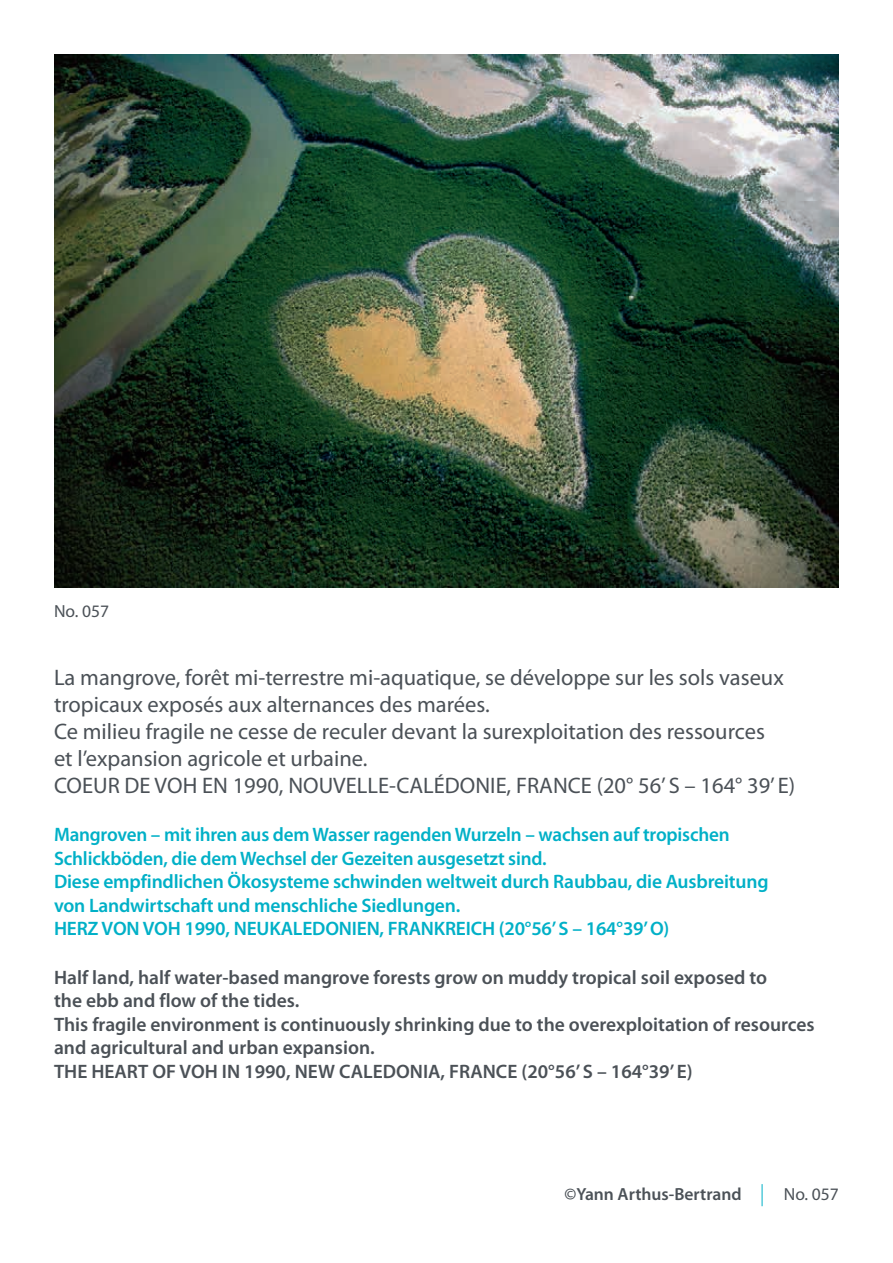
<style>
.page{position:relative;width:893px;height:1263px;background:#fff}
.page>*{position:absolute;margin:0;border:0;box-sizing:border-box;transform-origin:0 0}
.t1{font:22.5px/27px "Myriad Pro";color:#4b5157}
.t2{font:600 19.5px/23.4px "Myriad Pro";letter-spacing:-.01em;color:#00b0c7}
.t3{font:600 19.5px/23.4px "Myriad Pro";color:#4b5157}
.t4{font:600 17.55px "Myriad Pro";color:#4b5157}
.t5{font:17.55px "Myriad Pro";color:#4b5157}
</style>
<div class="page">
<svg style="left:762px;top:1184px;width:1px;height:22px"></svg>
<img style="left:54px;top:54px;width:785px;height:533px">
<p class="t5" style="left:54px;top:601px;width:57px">No. 057</p>
<p class="t1" style="left:54px;top:664px;width:743px">La mangrove, forêt mi-terrestre mi-aquatique, se développe sur les sols vaseux tropicaux exposés aux alternances des marées.<br>Ce milieu fragile ne cesse de reculer devant la surexploitation des ressources<br>et l’expansion agricole et urbaine.<br>COEUR DE VOH EN 1990, NOUVELLE-CALÉDONIE, FRANCE (20° 56’ S – 164° 39’ E)</p>
<p class="t2" style="left:54px;top:823px;width:716px">Mangroven – mit ihren aus dem Wasser ragenden Wurzeln – wachsen auf tropischen Schlickböden, die dem Wechsel der Gezeiten ausgesetzt sind.<br>Diese empfindlichen Ökosysteme schwinden weltweit durch Raubbau, die Ausbreitung von Landwirtschaft und menschliche Siedlungen.<br>HERZ VON VOH 1990, NEUKALEDONIEN, FRANKREICH (20°56’ S – 164°39’ O)</p>
<p class="t3" style="left:54px;top:966px;width:762px">Half land, half water-based mangrove forests grow on muddy tropical soil exposed to<br>the ebb and flow of the tides.<br>This fragile environment is continuously shrinking due to the overexploitation of resources and agricultural and urban expansion.<br>THE HEART OF VOH IN 1990, NEW CALEDONIA, FRANCE (20°56’ S – 164°39’ E)</p>
<p class="t4" style="left:564px;top:1184px;width:179px">©Yann Arthus-Bertrand</p>
<p class="t5" style="left:784px;top:1184px;width:57px">No. 057</p>
</div>
